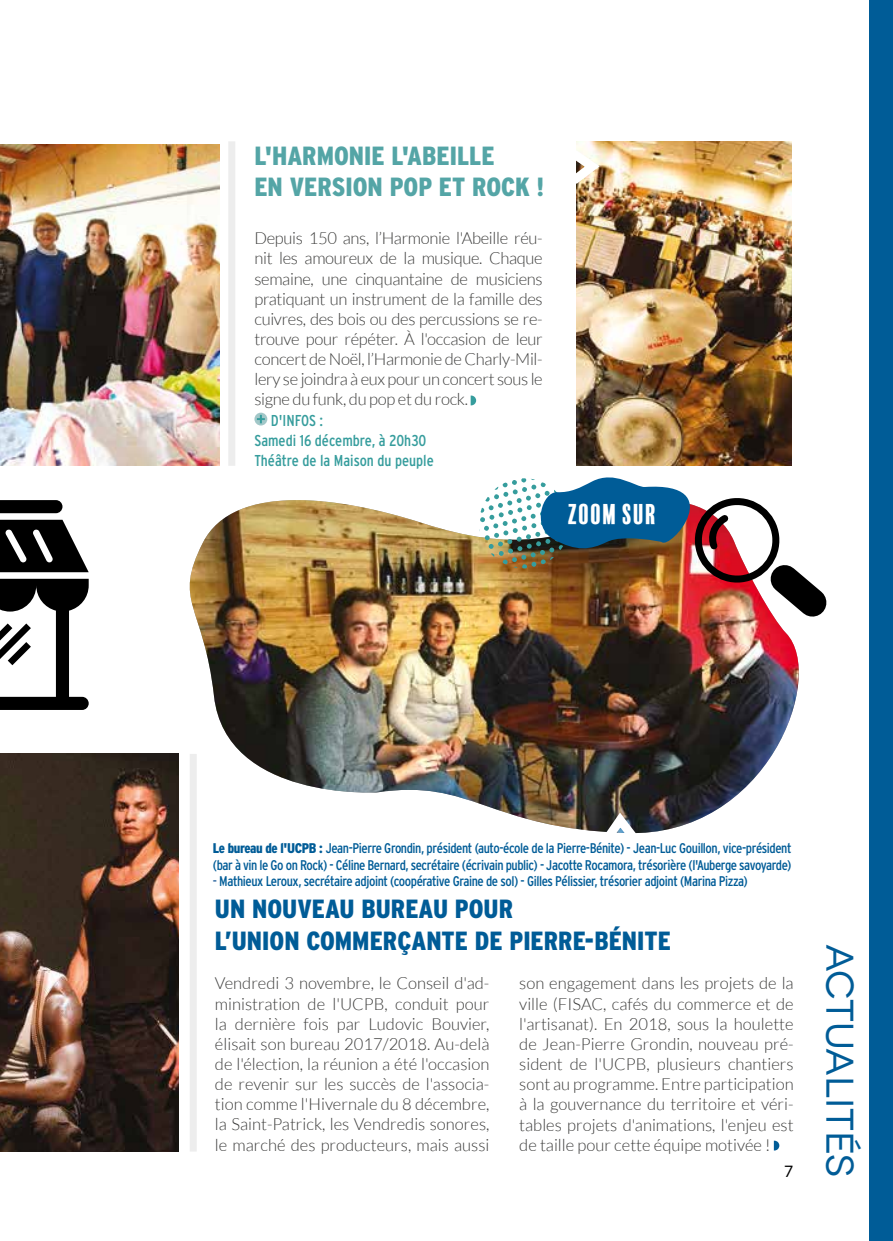
<style>
.page{position:relative;width:893px;height:1241px;background:#fff}
.page>*{position:absolute;margin:0;border:0;box-sizing:border-box;transform-origin:0 0}
.t1{font:38.5px "Novecentowide";color:#005c97}
.t2{font:900 condensed 26.25px/31.5px "Interstate";color:#005c97}
.t3{font:900 condensed 26.25px/31.5px "Interstate";color:#54a5a6}
.t4{font:26.25px "Balboa Plus Fill";color:#fff}
.t5{font:300 16.62px/20.1px "Lato";color:#3c3c3b;text-align:justify}
.t6{font:condensed 15.75px/20.1px "Interstate";color:#369d9d}
.t7{font:15.75px "Lato";color:#000}
.t8{font:condensed 14px/16.8px "Interstate";letter-spacing:-.03em;color:#005c97}
.s1{font-weight:900}
.s2{color:#2f68a0}
</style>
<div class="page">
<img style="left:189px;top:500px;width:610px;height:333px">
<img style="left:0;top:753px;width:178px;height:398px">
<img style="left:0;top:145px;width:220px;height:320px">
<img style="left:576px;top:141px;width:216px;height:325px">
<img style="left:479px;top:477px;width:348px;height:165px">
<svg style="left:774px;top:1140px;width:5px;height:10px"></svg>
<svg style="left:471px;top:395px;width:5px;height:10px"></svg>
<svg style="left:254px;top:412px;width:13px;height:13px"></svg>
<svg style="left:257px;top:415px;width:8px;height:8px"></svg>
<div style="left:870px;top:0;width:23px;height:1240px;background:#005c97"></div>
<div style="left:228px;top:141px;width:7px;height:324px;background:#ededed"></div>
<div style="left:190px;top:753px;width:7px;height:398px;background:#ededed"></div>
<svg style="left:576px;top:142px;width:31px;height:51px"></svg>
<svg style="left:595px;top:805px;width:51px;height:29px"></svg>
<svg style="left:0;top:500px;width:89px;height:209px"></svg>
<h2 class="t3" style="left:254px;top:140px;width:291px">L'HARMONIE L'ABEILLE<br>EN VERSION POP ET ROCK !</h2>
<p class="t5" style="left:254px;top:228px;width:290px">Depuis 150 ans, l’Harmonie l'Abeille réu&shy;nit les amoureux de la musique. Chaque semaine, une cinquantaine de musiciens pratiquant un instrument de la famille des cuivres, des bois ou des percussions se re&shy;trouve pour répéter. À l'occasion de leur concert de Noël, l’Harmonie de Charly-Mil&shy;lery se joindra à eux pour un concert sous le signe du funk, du pop et du rock.</p>
<p class="t6" style="left:254px;top:410px;width:181px;text-indent:16px">D'INFOS :<br>Samedi 16 décembre, à 20h30<br>Théâtre de la Maison du peuple</p>
<h2 class="t4" style="left:568px;top:499px;width:91px">ZOOM SUR</h2>
<p class="t8" style="left:213px;top:839px;width:580px"><span class="s1">Le bureau de l'UCPB :</span> Jean-Pierre Grondin, président (auto-école de la Pierre-Bénite) - Jean-Luc Gouillon, vice-président (bar à vin le Go on Rock) - Céline Bernard, secrétaire (écrivain public) - Jacotte Rocamora, trésorière (l'Auberge savoyarde)</p>
<p class="t8" style="left:213px;top:872px;width:537px"><span class="s2">-</span> Mathieux Leroux, secrétaire adjoint (coopérative Graine de sol) - Gilles Pélissier, trésorier adjoint (Marina Pizza)</p>
<h2 class="t2" style="left:215px;top:892px;width:457px">UN NOUVEAU BUREAU POUR<br>L’UNION COMMERÇANTE DE PIERRE-BÉNITE</h2>
<p class="t5" style="left:215px;top:973px;width:276px">Vendredi 3 novembre, le Conseil d'ad&shy;ministration de l'UCPB, conduit pour la dernière fois par Ludovic Bouvier, élisait son bureau 2017/2018. Au-delà de l'élection, la réunion a été l'occasion de revenir sur les succès de l'associa&shy;tion comme l'Hivernale du 8 décembre, la Saint-Patrick, les Vendredis sonores, le marché des producteurs, mais aussi</p>
<p class="t5" style="left:519px;top:973px;width:276px">son engagement dans les projets de la ville (FISAC, cafés du commerce et de l'artisanat). En 2018, sous la houlette de Jean-Pierre Grondin, nouveau pré&shy;sident de l'UCPB, plusieurs chantiers sont au programme. Entre participation à la gouvernance du territoire et véri&shy;tables projets d'animations, l'enjeu est de taille pour cette équipe motivée !</p>
<p class="t7" style="left:784px;top:1159px;width:11px">7</p>
<h1 class="t1" style="left:862px;top:943px;width:234px;rotate:90deg">ACTUALITÉS</h1>
</div>
